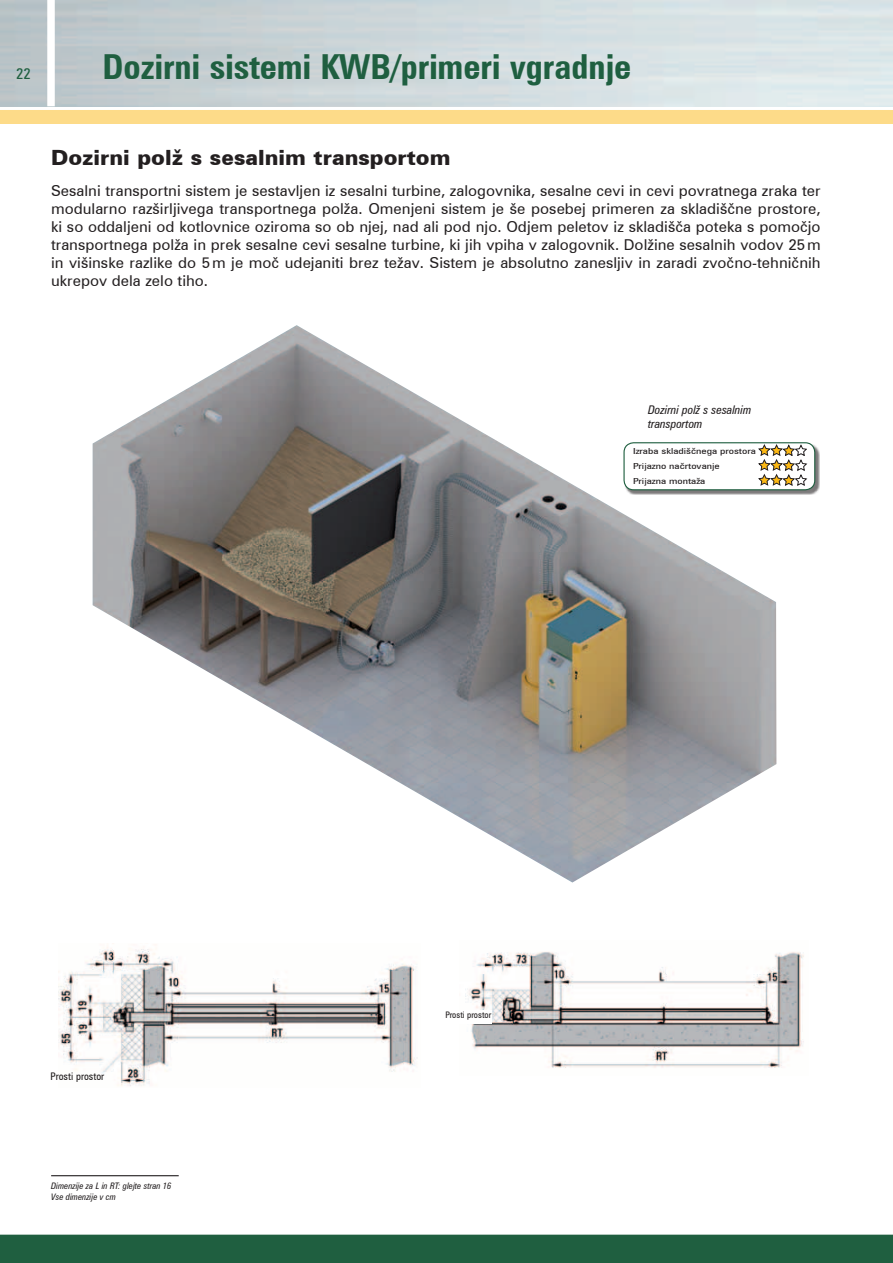
<style>
.page{position:relative;width:893px;height:1263px;background:#fff}
.page>*{position:absolute;margin:0;border:0;box-sizing:border-box;transform-origin:0 0}
.t1{font:700 condensed 34.5px "Zurich BT";color:#1f5f40}
.t2{font:900 21px "Zurich BT";color:#231f20}
.t3{font:15px/18px "Zurich BT";color:#231f20;text-align:justify}
.t4{font:condensed 15px "Zurich BT";color:#1f5f40}
.t5{font:italic condensed 12px/14.1px "Zurich BT";color:#231f20}
.t6{font:condensed 10.5px "Zurich BT";color:#231f20}
.t7{font:italic condensed 9px/10.8px "Zurich BT";color:#231f20}
.t8{font:condensed 9px "Zurich BT";color:#231f20}
.t9{font:condensed 8.4px/14.7px "Zurich BT";color:#231f20;scale:1.37 1}
</style>
<div class="page">
<div style="left:0;top:0;width:893px;height:124px;background:#fddb89"></div>
<div style="left:0;top:1233px;width:893px;height:30px;background:#1f5f40"></div>
<div style="left:0;top:1227px;width:893px;height:7px;background:#fff"></div>
<svg style="left:0;top:106px;width:893px;height:4px;background:#f2f5f5"></svg>
<img style="left:0;top:0;width:893px;height:106px">
<div style="left:47px;top:0;width:8px;height:106px;background:#fff"></div>
<img style="left:465px;top:951px;width:339px;height:117px">
<img style="left:58px;top:947px;width:358px;height:139px">
<div style="left:429px;top:1011px;width:62px;height:13px;background:#fff"></div>
<hr style="left:51px;top:1175px;width:128px;height:1px;background:#231f20">
<img style="left:93px;top:325px;width:683px;height:557px">
<div style="left:624px;top:443px;width:196px;height:52px;background:#231f20;opacity:.6"></div>
<div style="left:624px;top:443px;width:191px;height:47px;background:#fff;border-radius:10px"></div>
<div style="left:623px;top:442px;width:192px;height:48px;border:1px solid #1f5f40;border-radius:10px"></div>
<svg style="left:759px;top:445px;width:48px;height:40px"></svg>
<p class="t4" style="left:16px;top:65px;width:16px">22</p>
<h1 class="t1" style="left:102px;top:46px;width:531px">Dozirni sistemi KWB/primeri vgradnje</h1>
<h1 class="t1" style="left:102px;top:46px;width:124px">Headline</h1>
<h2 class="t2" style="left:51px;top:145px;width:401px">Dozirni polž s sesalnim transportom</h2>
<p class="t3" style="left:51px;top:181px;width:771px">Sesalni transportni sistem je sestavljen iz sesalni turbine, zalogovnika, sesalne cevi in cevi povratnega zraka ter modularno razširljivega transportnega polža. Omenjeni sistem je še posebej primeren za skladiščne prostore, ki so oddaljeni od kotlovnice oziroma so ob njej, nad ali pod njo. Odjem peletov iz skladišča poteka s pomočjo transportnega polža in prek sesalne cevi sesalne turbine, ki jih vpiha v zalogovnik. Dolžine sesalnih vodov 25m in višinske razlike do 5m je moč udejaniti brez težav. Sistem je absolutno zanesljiv in zaradi zvočno-tehničnih ukrepov dela zelo tiho.</p>
<p class="t5" style="left:648px;top:403px;width:105px">Dozirni polž s sesalnim transportom</p>
<p class="t9" style="left:633px;top:444px;width:91px">Izraba skladiščnega prostora<br>Prijazno načrtovanje<br>Prijazna montaža</p>
<p class="t6" style="left:51px;top:1070px;width:55px">Prosti prostor</p>
<p class="t7" style="left:51px;top:1180px;width:122px">Dimenzije za L in RT: glejte stran 16<br>Vse dimenzije v cm</p>
<p class="t8" style="left:445px;top:1009px;width:47px">Prosti prostor</p>
</div>
